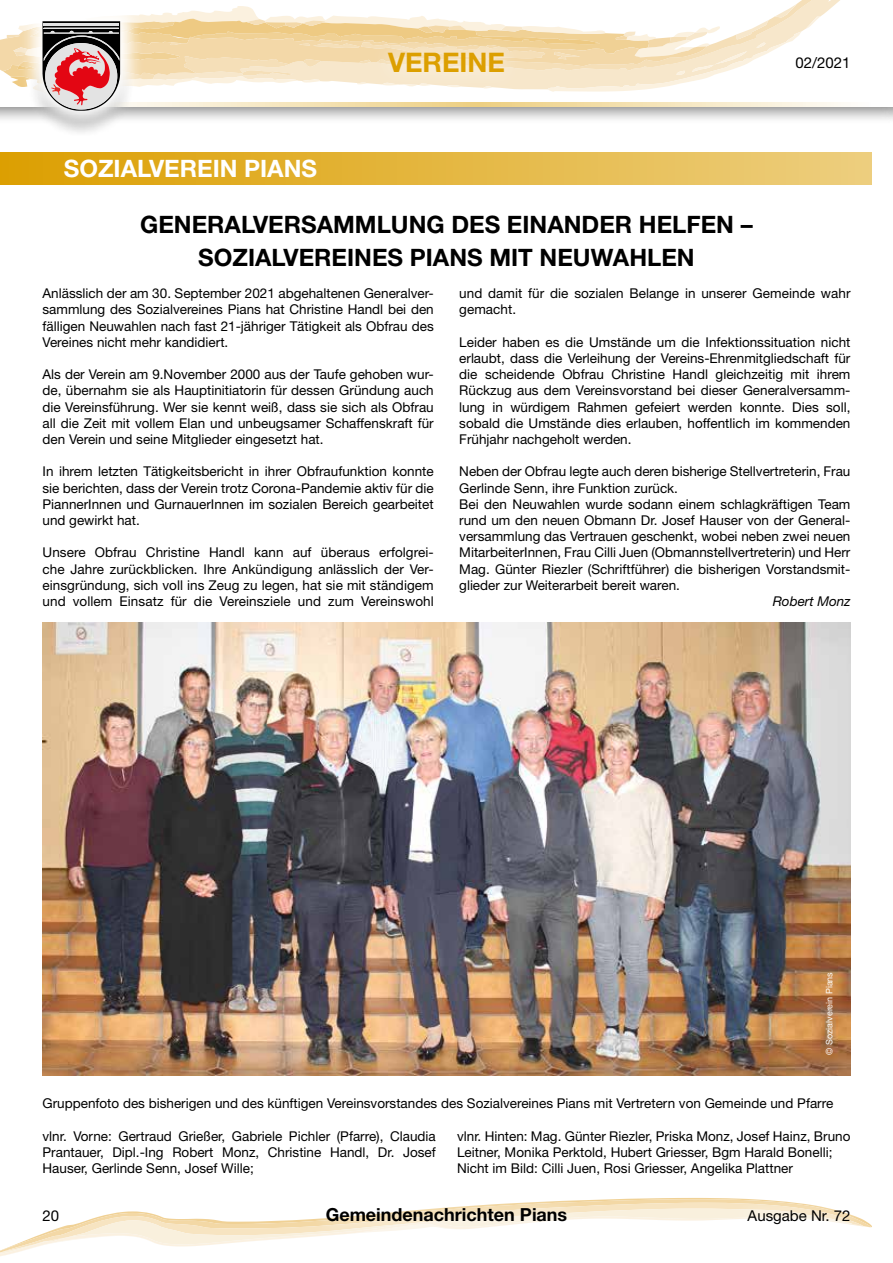
<style>
.page{position:relative;width:893px;height:1263px;background:#fff}
.page>*{position:absolute;margin:0;border:0;box-sizing:border-box;transform-origin:0 0}
.t1{font:700 27px "Helvetica Neue LT Std";color:#dc9f00}
.t2{font:700 24px/32.4px "Helvetica Neue LT Std";color:#000;text-align:center}
.t3{font:700 24px "Helvetica Neue LT Std";color:#fff}
.t4{font:700 18px "Helvetica Neue LT Std";color:#000}
.t5{font:15px "Helvetica Neue LT Std";color:#000}
.t6{font:13.5px/16.2px "Helvetica Neue LT Std";color:#000;text-align:justify}
.t7{font:italic 13.5px "Helvetica Neue LT Std";color:#000}
.t8{font:9px "Helvetica Neue LT Std";color:#fff}
</style>
<div class="page">
<div style="left:0;top:0;width:893px;height:125px;background:#000;opacity:.5"></div>
<svg style="left:820px;top:0;width:33px;height:89px"></svg>
<hr style="left:0;top:102px;width:872px;height:4px;background:#fdfbf6">
<svg style="left:18px;top:111px;width:126px;height:22px"></svg>
<svg style="left:0;top:0;width:820px;height:111px"></svg>
<div style="left:777px;top:38px;width:90px;height:50px;background:#fff"></div>
<svg style="left:0;top:1223px;width:871px;height:33px"></svg>
<div style="left:24px;top:1188px;width:844px;height:55px;background:#fff;opacity:.4"></div>
<div style="left:879px;top:0;width:14px;height:125px;background:#000;opacity:.5"></div>
<div style="left:872px;top:0;width:21px;height:106px;background:#fff"></div>
<div style="left:0;top:152px;width:872px;height:33px;background:linear-gradient(to right,#dc9f01,#edce7f)"></div>
<img style="left:43px;top:622px;width:807px;height:454px">
<h2 class="t3" style="left:64px;top:154px;width:255px">SOZIALVEREIN PIANS</h2>
<h1 class="t1" style="left:388px;top:46px;width:118px">VEREINE</h1>
<p class="t5" style="left:795px;top:54px;width:57px">02/2021</p>
<h2 class="t2" style="left:140px;top:208px;width:614px">GENERALVERSAMMLUNG DES EINANDER HELFEN –<br>SOZIALVEREINES PIANS MIT NEUWAHLEN</h2>
<p class="t6" style="left:43px;top:285px;width:393px">Anlässlich der am 30. September 2021 abgehaltenen Generalver&shy;sammlung des Sozialvereines Pians hat Christine Handl bei den fälligen Neuwahlen nach fast 21-jähriger Tätigkeit als Obfrau des Vereines nicht mehr kandidiert.</p>
<p class="t6" style="left:43px;top:366px;width:393px">Als der Verein am 9.November 2000 aus der Taufe gehoben wur&shy;de, übernahm sie als Hauptinitiatorin für dessen Gründung auch die Vereinsführung. Wer sie kennt weiß, dass sie sich als Obfrau all die Zeit mit vollem Elan und unbeugsamer Schaffenskraft für den Verein und seine Mitglieder eingesetzt hat.</p>
<p class="t6" style="left:43px;top:463px;width:393px">In ihrem letzten Tätigkeitsbericht in ihrer Obfraufunktion konnte sie berichten, dass der Verein trotz Corona-Pandemie aktiv für die PiannerInnen und GurnauerInnen im sozialen Bereich gearbeitet und gewirkt hat.</p>
<p class="t6" style="left:43px;top:544px;width:393px">Unsere Obfrau Christine Handl kann auf überaus erfolgrei&shy;che Jahre zurückblicken. Ihre Ankündigung anlässlich der Ver&shy;einsgründung, sich voll ins Zeug zu legen, hat sie mit ständigem und vollem Einsatz für die Vereinsziele und zum Vereinswohl</p>
<p class="t6" style="left:459px;top:285px;width:393px">und damit für die sozialen Belange in unserer Gemeinde wahr gemacht.</p>
<p class="t6" style="left:459px;top:334px;width:393px">Leider haben es die Umstände um die Infektionssituation nicht erlaubt, dass die Verleihung der Vereins-Ehrenmitgliedschaft für die scheidende Obfrau Christine Handl gleichzeitig mit ihrem Rückzug aus dem Vereinsvorstand bei dieser Generalversamm&shy;lung in würdigem Rahmen gefeiert werden konnte. Dies soll, sobald die Umstände dies erlauben, hoffentlich im kommenden Frühjahr nachgeholt werden.</p>
<p class="t6" style="left:459px;top:463px;width:393px;text-align:left">Neben der Obfrau legte auch deren bisherige Stellvertreterin, Frau Gerlinde Senn, ihre Funktion zurück.<br>Bei den Neuwahlen wurde sodann einem schlagkräftigen Team rund um den neuen Obmann Dr. Josef Hauser von der General&shy;versammlung das Vertrauen geschenkt, wobei neben zwei neuen MitarbeiterInnen, Frau Cilli Juen (Obmannstellvertreterin) und Herr Mag. Günter Riezler (Schriftführer) die bisherigen Vorstandsmit&shy;glieder zur Weiterarbeit bereit waren.</p>
<p class="t7" style="left:773px;top:593px;width:79px">Robert Monz</p>
<p class="t8" style="left:824px;top:1054px;width:84px;rotate:-90deg">© Sozialverein Pians</p>
<p class="t6" style="left:43px;top:1095px;width:792px">Gruppenfoto des bisherigen und des künftigen Vereinsvorstandes des Sozialvereines Pians mit Vertretern von Gemeinde und Pfarre</p>
<p class="t6" style="left:43px;top:1127px;width:395px">vlnr. Vorne: Gertraud Grießer, Gabriele Pichler (Pfarre), Claudia Prantauer, Dipl.-Ing Robert Monz, Christine Handl, Dr. Josef Hauser, Gerlinde Senn, Josef Wille;</p>
<p class="t6" style="left:457px;top:1127px;width:395px;text-align:left">vlnr. Hinten: Mag. Günter Riezler, Priska Monz, Josef Hainz, Bruno<br>Leitner, Monika Perktold, Hubert Griesser, Bgm Harald Bonelli;<br>Nicht im Bild: Cilli Juen, Rosi Griesser, Angelika Plattner</p>
<p class="t5" style="left:43px;top:1206px;width:18px">20</p>
<h3 class="t4" style="left:326px;top:1203px;width:243px">Gemeindenachrichten Pians</h3>
<p class="t5" style="left:748px;top:1206px;width:104px">Ausgabe Nr. 72</p>
</div>
